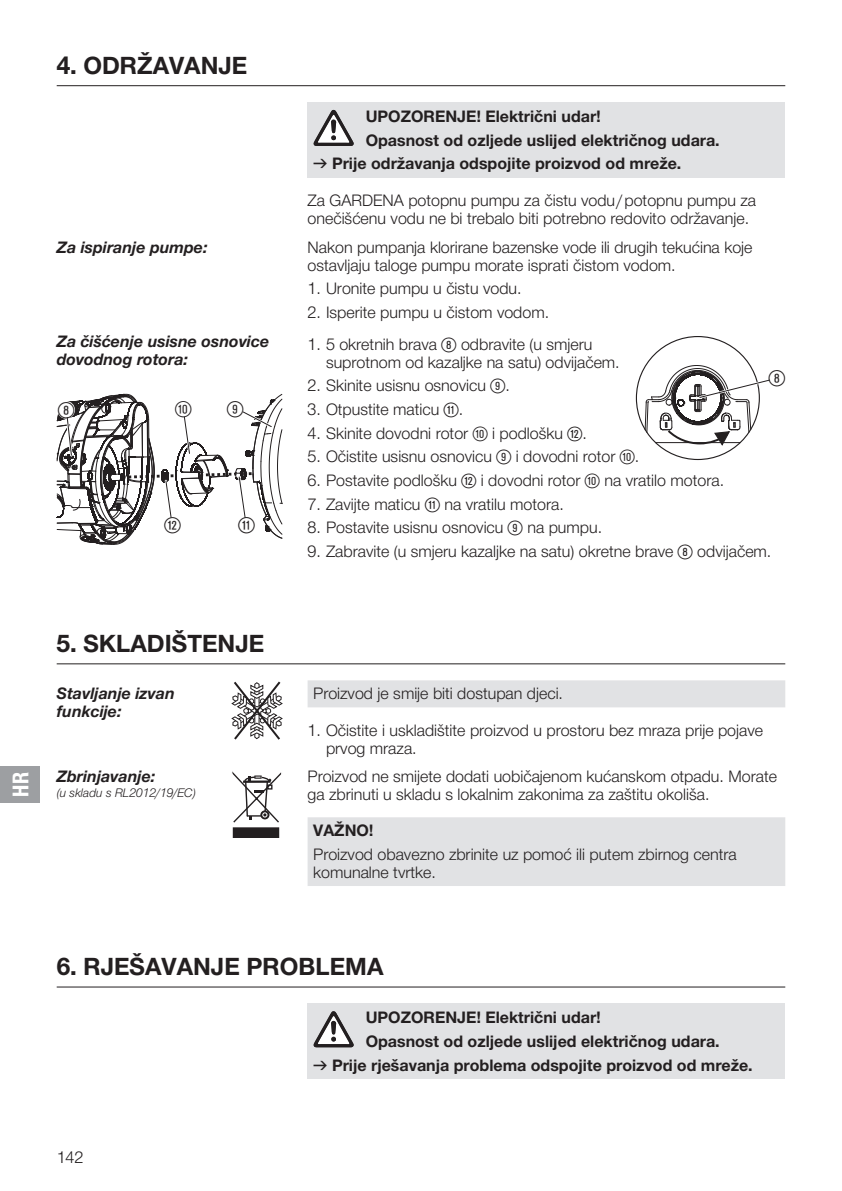
<style>
.page{position:relative;width:842px;height:1191px;background:#fff}
.page>*{position:absolute;margin:0;border:0;box-sizing:border-box;transform-origin:0 0}
.t1{font:700 24px "Gardena Sans";color:#231f20}
.t2{font:22px "Ziffernim Kreisund Quadrat BQ";color:#231f20}
.t3{font:700 22px "Gardena Sans Cond";color:#fff}
.t4{font:16px/18px "Gardena Sans";color:#231f20}
.t5{font:700 16px "Gardena Sans";color:#231f20}
.t6{font:italic 700 16px/18px "Gardena Sans";color:#231f20}
.t7{font:italic 12px "Gardena Sans";color:#231f20}
.s1{font-family:"Formdruck";font-weight:400}
.s2{font-family:"Ziffernim Kreisund Quadrat BQ";font-size:20px}
</style>
<div class="page">
<div style="left:308px;top:102px;width:477px;height:76px;background:#e1e2e4"></div>
<hr style="left:57px;top:85px;width:728px;height:1px;background:#231f20">
<svg style="left:314px;top:110px;width:40px;height:36px"></svg>
<svg style="left:57px;top:393px;width:226px;height:151px"></svg>
<svg style="left:644px;top:365px;width:126px;height:82px"></svg>
<svg style="left:308px;top:680px;width:477px;height:206px"></svg>
<hr style="left:57px;top:663px;width:728px;height:1px;background:#231f20">
<svg style="left:232px;top:681px;width:51px;height:59px"></svg>
<svg style="left:232px;top:771px;width:50px;height:66px"></svg>
<div style="left:308px;top:1003px;width:477px;height:76px;background:#e1e2e4"></div>
<hr style="left:57px;top:986px;width:728px;height:1px;background:#231f20">
<svg style="left:314px;top:1011px;width:40px;height:36px"></svg>
<div style="left:0;top:766px;width:40px;height:36px;background:#9d9fa2"></div>
<h1 class="t1" style="left:57px;top:48px;width:192px">4. ODRŽAVANJE</h1>
<p class="t5" style="left:366px;top:105px;width:236px">UPOZORENJE! Električni udar!</p>
<p class="t5" style="left:366px;top:128px;width:356px">Opasnost od ozljede uslijed električnog udara.</p>
<p class="t5" style="left:313px;top:152px;width:370px"><span class="s1">v</span> Prije održavanja odspojite proizvod od mreže.</p>
<p class="t4" style="left:308px;top:191px;width:450px">Za GARDENA potopnu pumpu za čistu vodu/potopnu pumpu za onečišćenu vodu ne bi trebalo biti potrebno redovito održavanje.</p>
<p class="t6" style="left:57px;top:237px;width:152px">Za ispiranje pumpe:</p>
<p class="t4" style="left:308px;top:237px;width:446px">Nakon pumpanja klorirane bazenske vode ili drugih tekućina koje ostavljaju taloge pumpu morate isprati čistom vodom.</p>
<p class="t4" style="left:308px;top:279px;width:215px">1. Uronite pumpu u čistu vodu.</p>
<p class="t4" style="left:308px;top:303px;width:243px">2. Isperite pumpu u čistom vodom.</p>
<p class="t6" style="left:57px;top:331px;width:214px">Za čišćenje usisne osnovice dovodnog rotora:</p>
<h2 class="t2" style="left:58px;top:397px;width:18px">8</h2>
<h2 class="t2" style="left:175px;top:397px;width:18px">0</h2>
<h2 class="t2" style="left:227px;top:397px;width:18px">9</h2>
<p class="t4" style="left:326px;top:334px;width:295px;text-indent:-18px">1. 5 okretnih brava <span class="s2">(8)</span> odbravite (u smjeru suprotnom od kazaljke na satu) odvijačem.</p>
<p class="t4" style="left:308px;top:376px;width:204px">2. Skinite usisnu osnovicu <span class="s2">(9)</span>.</p>
<p class="t4" style="left:308px;top:400px;width:157px">3. Otpustite maticu <span class="s2">(11)</span>.</p>
<p class="t4" style="left:308px;top:423px;width:281px">4. Skinite dovodni rotor <span class="s2">(10)</span> i podlošku <span class="s2">(12)</span>.</p>
<p class="t4" style="left:308px;top:447px;width:333px">5. Očistite usisnu osnovicu <span class="s2">(9)</span> i dovodni rotor <span class="s2">(10)</span>.</p>
<p class="t4" style="left:308px;top:471px;width:418px">6. Postavite podlošku <span class="s2">(12)</span> i dovodni rotor <span class="s2">(10)</span> na vratilo motora.</p>
<p class="t4" style="left:308px;top:494px;width:258px">7. Zavijte maticu <span class="s2">(11)</span> na vratilu motora.</p>
<p class="t4" style="left:308px;top:518px;width:296px">8. Postavite usisnu osnovicu <span class="s2">(9)</span> na pumpu.</p>
<p class="t4" style="left:308px;top:542px;width:465px">9. Zabravite (u smjeru kazaljke na satu) okretne brave <span class="s2">(8)</span> odvijačem.</p>
<h2 class="t2" style="left:769px;top:366px;width:18px">8</h2>
<h2 class="t2" style="left:164px;top:512px;width:18px">w</h2>
<h2 class="t2" style="left:238px;top:512px;width:18px">q</h2>
<h2 class="t3" style="left:5px;top:796px;width:26px;rotate:-90deg">HR</h2>
<h1 class="t1" style="left:57px;top:626px;width:209px">5. SKLADIŠTENJE</h1>
<p class="t6" style="left:57px;top:683px;width:120px">Stavljanje izvan funkcije:</p>
<p class="t4" style="left:313px;top:683px;width:251px">Proizvod je smije biti dostupan djeci.</p>
<p class="t4" style="left:326px;top:720px;width:439px;text-indent:-18px">1. Očistite i uskladištite proizvod u prostoru bez mraza prije pojave prvog mraza.</p>
<p class="t6" style="left:57px;top:766px;width:100px">Zbrinjavanje:</p>
<p class="t7" style="left:57px;top:784px;width:141px">(u skladu s RL2012/19/EC)</p>
<p class="t4" style="left:308px;top:767px;width:471px">Proizvod ne smijete dodati uobičajenom kućanskom otpadu. Morate ga zbrinuti u skladu s lokalnim zakonima za zaštitu okoliša.</p>
<p class="t5" style="left:313px;top:818px;width:62px">VAŽNO!</p>
<p class="t4" style="left:313px;top:844px;width:425px">Proizvod obavezno zbrinite uz pomoć ili putem zbirnog centra komunalne tvrtke.</p>
<h1 class="t1" style="left:57px;top:949px;width:328px">6. RJEŠAVANJE PROBLEMA</h1>
<p class="t5" style="left:366px;top:1006px;width:236px">UPOZORENJE! Električni udar!</p>
<p class="t5" style="left:366px;top:1029px;width:356px">Opasnost od ozljede uslijed električnog udara.</p>
<p class="t5" style="left:313px;top:1053px;width:441px"><span class="s1">v</span> Prije rješavanja problema odspojite proizvod od mreže.</p>
<p class="t4" style="left:57px;top:1147px;width:28px">142</p>
</div>
